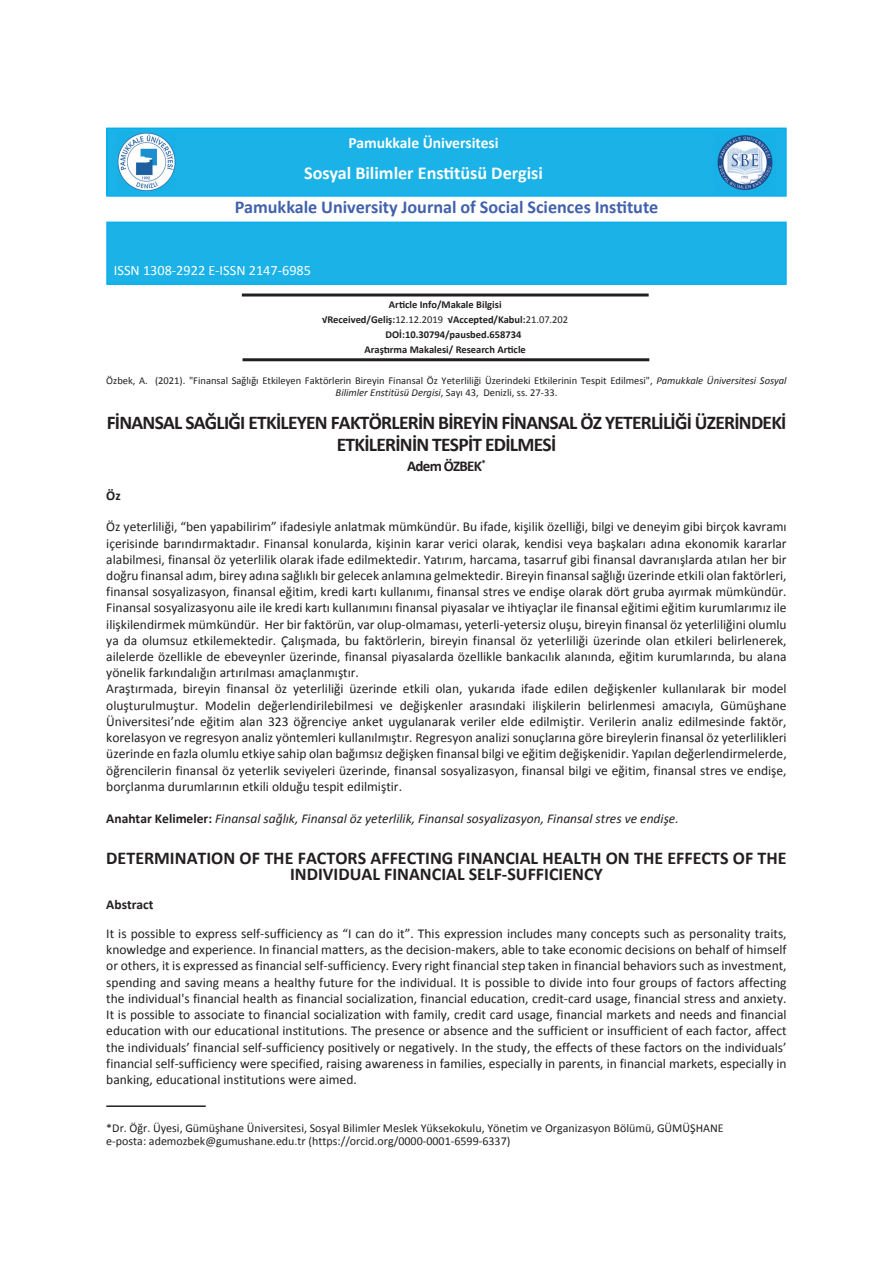
<style>
.page{position:relative;width:893px;height:1263px;background:#fff}
.page>*{position:absolute;margin:0;border:0;box-sizing:border-box;transform-origin:0 0}
.t1{font:700 19.5px/21.5px "Calibri";letter-spacing:-.04em;color:#231f20;text-align:center}
.t2{font:700 18.15px "Calibri";color:#4161ad}
.t3{font:700 18.15px "Calibri";color:#fff}
.t4{font:700 18px/16.5px "Calibri";color:#231f20;text-align:center}
.t5{font:700 15.6px "Calibri";color:#fff}
.t6{font:700 15px "Calibri";letter-spacing:-.05em;color:#231f20}
.t7{font:14.25px "Calibri";color:#fff}
.t8{font:13.5px/16.2px "Calibri";color:#231f20}
.t9{font:italic 13.5px "Calibri";color:#231f20}
.t10{font:700 13.5px "Calibri";color:#231f20}
.t11{font:12px/13.5px "Calibri";color:#231f20}
.t12{font:10.5px/12px "Calibri";color:#231f20;text-align:center}
.t13{font:700 10.5px "Calibri";color:#231f20}
.s1{font-weight:400}
.s2{font-style:italic}
.s3{font-weight:700;font-style:normal}
</style>
<div class="page">
<hr style="left:242px;top:293px;width:407px;height:3px;background:#231f20">
<hr style="left:243px;top:358px;width:406px;height:3px;background:#231f20">
<div style="left:106px;top:222px;width:681px;height:63px;background:#1ab2e7;border:1px solid #00aeef"></div>
<div style="left:107px;top:128px;width:679px;height:68px;background:#1ab2e7"></div>
<div style="left:106px;top:128px;width:681px;height:69px;border:1px solid #00aeef"></div>
<img style="left:717px;top:135px;width:56px;height:55px">
<hr style="left:106px;top:1105px;width:100px;height:2px;background:#231f20">
<img style="left:118px;top:132px;width:58px;height:59px">
<p class="t5" style="left:348px;top:133px;width:152px">Pamukkale Üniversitesi</p>
<h2 class="t3" style="left:304px;top:162px;width:240px">Sosyal Bilimler Enstitüsü Dergisi</h2>
<h2 class="t2" style="left:235px;top:196px;width:425px">Pamukkale University Journal of Social Sciences Institute</h2>
<p class="t7" style="left:114px;top:261px;width:199px">ISSN 1308-2922 E-ISSN 2147-6985</p>
<p class="t13" style="left:389px;top:298px;width:114px">Article Info/Makale Bilgisi</p>
<p class="t13" style="left:322px;top:313px;width:247px">√Received/Geliş:<span class="s1">12.12.2019</span> √Accepted/Kabul:<span class="s1">21.07.202</span></p>
<p class="t13" style="left:386px;top:328px;width:137px">DOİ:10.30794/pausbed.658734</p>
<p class="t13" style="left:365px;top:343px;width:163px">Araştırma Makalesi/ Research Article</p>
<p class="t12" style="left:106px;top:374px;width:682px">Özbek, A. (2021). "Finansal Sağlığı Etkileyen Faktörlerin Bireyin Finansal Öz Yeterliliği Üzerindeki Etkilerinin Tespit Edilmesi", <span class="s2">Pamukkale Üniversitesi Sosyal<br>Bilimler Enstitüsü Dergisi</span>, Sayı 43, Denizli, ss. 27-33.</p>
<h1 class="t1" style="left:107px;top:411px;width:681px">FİNANSAL SAĞLIĞI ETKİLEYEN FAKTÖRLERİN BİREYİN FİNANSAL ÖZ YETERLİLİĞİ ÜZERİNDEKİ<br>ETKİLERİNİN TESPİT EDİLMESİ</h1>
<p class="t6" style="left:407px;top:457px;width:80px">Adem ÖZBEK<sup>*</sup></p>
<p class="t10" style="left:106px;top:487px;width:16px">Öz</p>
<p class="t8" style="left:106px;top:518px;width:682px">Öz yeterliliği, “ben yapabilirim” ifadesiyle anlatmak mümkündür. Bu ifade, kişilik özelliği, bilgi ve deneyim gibi birçok kavramı içerisinde barındırmaktadır. Finansal konularda, kişinin karar verici olarak, kendisi veya başkaları adına ekonomik kararlar alabilmesi, finansal öz yeterlilik olarak ifade edilmektedir. Yatırım, harcama, tasarruf gibi finansal davranışlarda atılan her bir doğru finansal adım, birey adına sağlıklı bir gelecek anlamına gelmektedir. Bireyin finansal sağlığı üzerinde etkili olan faktörleri, finansal sosyalizasyon, finansal eğitim, kredi kartı kullanımı, finansal stres ve endişe olarak dört gruba ayırmak mümkündür.<br>Finansal sosyalizasyonu aile ile kredi kartı kullanımını finansal piyasalar ve ihtiyaçlar ile finansal eğitimi eğitim kurumlarımız ile ilişkilendirmek mümkündür. Her bir faktörün, var olup-olmaması, yeterli-yetersiz oluşu, bireyin finansal öz yeterliliğini olumlu ya da olumsuz etkilemektedir. Çalışmada, bu faktörlerin, bireyin finansal öz yeterliliği üzerinde olan etkileri belirlenerek, ailelerde özellikle de ebeveynler üzerinde, finansal piyasalarda özellikle bankacılık alanında, eğitim kurumlarında, bu alana yönelik farkındalığın artırılması amaçlanmıştır.<br>Araştırmada, bireyin finansal öz yeterliliği üzerinde etkili olan, yukarıda ifade edilen değişkenler kullanılarak bir model oluşturulmuştur. Modelin değerlendirilebilmesi ve değişkenler arasındaki ilişkilerin belirlenmesi amacıyla, Gümüşhane Üniversitesi’nde eğitim alan 323 öğrenciye anket uygulanarak veriler elde edilmiştir. Verilerin analiz edilmesinde faktör, korelasyon ve regresyon analiz yöntemleri kullanılmıştır. Regresyon analizi sonuçlarına göre bireylerin finansal öz yeterlilikleri üzerinde en fazla olumlu etkiye sahip olan bağımsız değişken finansal bilgi ve eğitim değişkenidir. Yapılan değerlendirmelerde, öğrencilerin finansal öz yeterlik seviyeleri üzerinde, finansal sosyalizasyon, finansal bilgi ve eğitim, finansal stres ve endişe, borçlanma durumlarının etkili olduğu tespit edilmiştir.</p>
<p class="t9" style="left:106px;top:810px;width:574px"><span class="s3">Anahtar Kelimeler:</span> Finansal sağlık, Finansal öz yeterlilik, Finansal sosyalizasyon, Finansal stres ve endişe.</p>
<h3 class="t4" style="left:106px;top:848px;width:682px">DETERMINATION OF THE FACTORS AFFECTING FINANCIAL HEALTH ON THE EFFECTS OF THE<br>INDIVIDUAL FINANCIAL SELF-SUFFICIENCY</h3>
<p class="t10" style="left:106px;top:896px;width:49px">Abstract</p>
<p class="t8" style="left:106px;top:925px;width:682px;text-align:justify">It is possible to express self-sufficiency as “I can do it”. This expression includes many concepts such as personality traits, knowledge and experience. In financial matters, as the decision-makers, able to take economic decisions on behalf of himself or others, it is expressed as financial self-sufficiency. Every right financial step taken in financial behaviors such as investment, spending and saving means a healthy future for the individual. It is possible to divide into four groups of factors affecting the individual's financial health as financial socialization, financial education, credit-card usage, financial stress and anxiety.<br>It is possible to associate to financial socialization with family, credit card usage, financial markets and needs and financial education with our educational institutions. The presence or absence and the sufficient or insufficient of each factor, affect the individuals’ financial self-sufficiency positively or negatively. In the study, the effects of these factors on the individuals’ financial self-sufficiency were specified, raising awareness in families, especially in parents, in financial markets, especially in banking, educational institutions were aimed.</p>
<p class="t11" style="left:106px;top:1120px;width:619px">*Dr. Öğr. Üyesi, Gümüşhane Üniversitesi, Sosyal Bilimler Meslek Yüksekokulu, Yönetim ve Organizasyon Bölümü, GÜMÜŞHANE e-posta: ademozbek@gumushane.edu.tr (https://orcid.org/0000-0001-6599-6337)</p>
</div>
